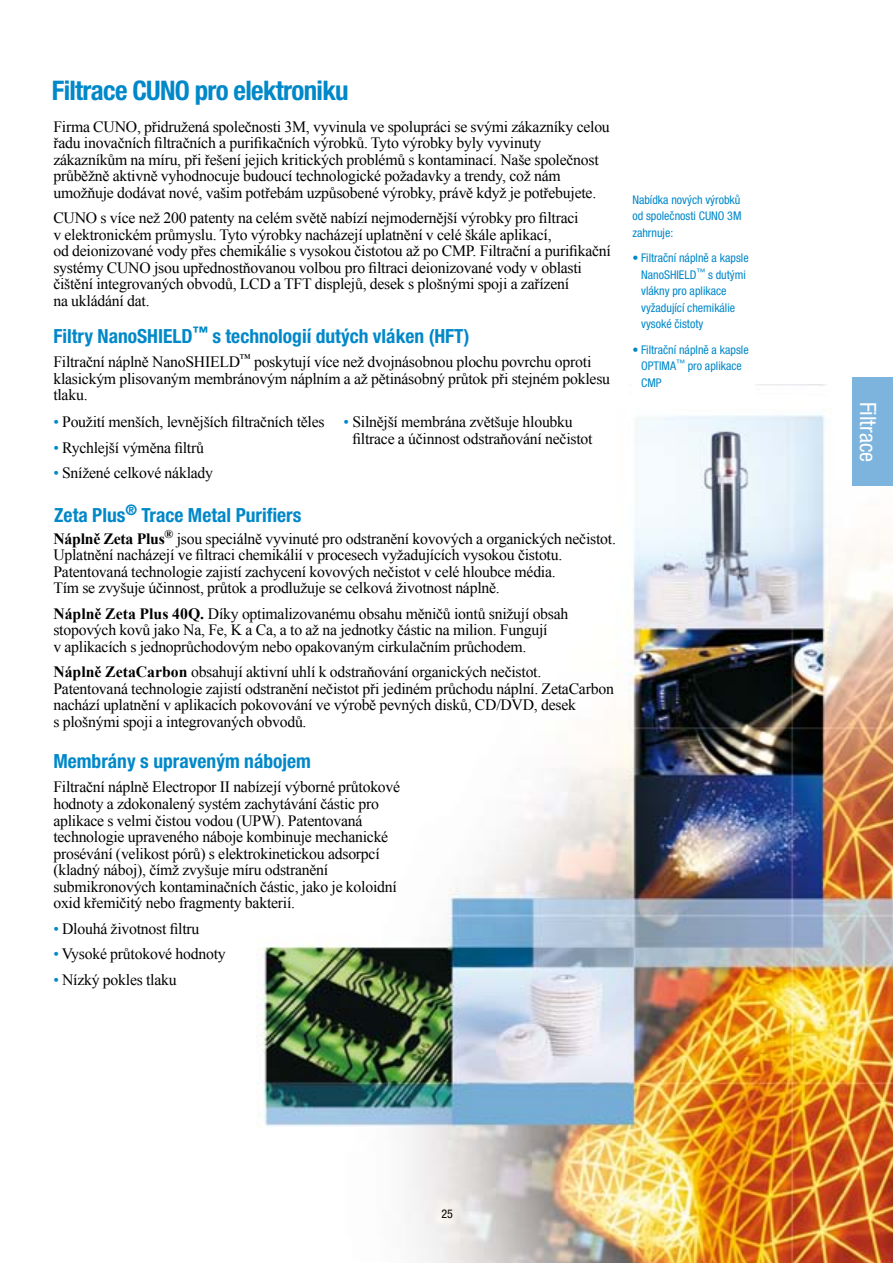
<style>
.page{position:relative;width:893px;height:1263px;background:#fff}
.page>*{position:absolute;margin:0;border:0;box-sizing:border-box;transform-origin:0 0}
.t1{font:700 condensed 27px "Helvetica Neue LT Pro";letter-spacing:-.025em;color:#0088c9}
.t2{font:condensed 22.5px "Helvetica Neue LT Pro";color:#fff}
.t3{font:700 condensed 19.5px "Helvetica Neue LT Pro";color:#0088c9}
.t4{font:15.75px/16.5px "Times New Roman";letter-spacing:-.015em;color:#000}
.t5{font:condensed 12px/16.5px "Helvetica Neue LT Pro";color:#0088c9}
.t6{font:condensed 12px "Helvetica Neue LT Pro";color:#000}
.s1{color:#0088c9}
.s2{font-weight:700}
</style>
<div class="page">
<img style="left:257px;top:385px;width:636px;height:878px">
<div style="left:853px;top:378px;width:40px;height:108px;background:#7db4de"></div>
<div style="left:53px;top:356px;width:563px;height:56px;background:#fff"></div>
<div style="left:53px;top:416px;width:563px;height:74px;background:#fff"></div>
<div style="left:632px;top:195px;width:123px;height:212px;background:#fff"></div>
<h1 class="t1" style="left:52px;top:74px;width:298px">Filtrace CUNO pro elektroniku</h1>
<p class="t4" style="left:53px;top:118px;width:558px">Firma CUNO, přidružená společnosti 3M, vyvinula ve spolupráci se svými zákazníky celou řadu inovačních filtračních a purifikačních výrobků. Tyto výrobky byly vyvinuty zákazníkům na míru, při řešení jejich kritických problémů s kontaminací. Naše společnost průběžně aktivně vyhodnocuje budoucí technologické požadavky a trendy, což nám umožňuje dodávat nové, vašim potřebám uzpůsobené výrobky, právě když je potřebujete.</p>
<p class="t4" style="left:53px;top:209px;width:559px">CUNO s více než 200 patenty na celém světě nabízí nejmodernější výrobky pro filtraci<br>v elektronickém průmyslu. Tyto výrobky nacházejí uplatnění v celé škále aplikací,<br>od deionizované vody přes chemikálie s vysokou čistotou až po CMP. Filtrační a purifikační systémy CUNO jsou upřednostňovanou volbou pro filtraci deionizované vody v oblasti čištění integrovaných obvodů, LCD a TFT displejů, desek s plošnými spoji a zařízení<br>na ukládání dat.</p>
<p class="t3" style="left:53px;top:325px;width:418px">Filtry NanoSHIELD<sup>™</sup> s technologií dutých vláken (HFT)</p>
<p class="t4" style="left:53px;top:353px;width:558px">Filtrační náplně NanoSHIELD<sup>™</sup> poskytují více než dvojnásobnou plochu povrchu oproti klasickým plisovaným membránovým náplním a až pětinásobný průtok při stejném poklesu tlaku.</p>
<p class="t4" style="left:53px;top:413px;width:273px"><span class="s1">•</span> Použití menších, levnějších filtračních těles</p>
<p class="t4" style="left:53px;top:439px;width:152px"><span class="s1">•</span> Rychlejší výměna filtrů</p>
<p class="t4" style="left:53px;top:464px;width:161px"><span class="s1">•</span> Snížené celkové náklady</p>
<p class="t4" style="left:352px;top:413px;width:242px;text-indent:-9px"><span class="s1">•</span> Silnější membrána zvětšuje hloubku filtrace a účinnost odstraňování nečistot</p>
<p class="t3" style="left:54px;top:503px;width:249px">Zeta Plus<sup>®</sup> Trace Metal Purifiers</p>
<p class="t4" style="left:53px;top:530px;width:564px"><span class="s2">Náplně Zeta Plus</span><sup>®</sup> jsou speciálně vyvinuté pro odstranění kovových a organických nečistot.<br>Uplatnění nacházejí ve filtraci chemikálií v procesech vyžadujících vysokou čistotu.<br>Patentovaná technologie zajistí zachycení kovových nečistot v celé hloubce média.<br>Tím se zvyšuje účinnost, průtok a prodlužuje se celková životnost náplně.</p>
<p class="t4" style="left:53px;top:605px;width:517px"><span class="s2">Náplně Zeta Plus 40Q.</span> Díky optimalizovanému obsahu měničů iontů snižují obsah stopových kovů jako Na, Fe, K a Ca, a to až na jednotky částic na milion. Fungují<br>v aplikacích s jednoprůchodovým nebo opakovaným cirkulačním průchodem.</p>
<p class="t4" style="left:53px;top:663px;width:562px"><span class="s2">Náplně ZetaCarbon</span> obsahují aktivní uhlí k odstraňování organických nečistot.<br>Patentovaná technologie zajistí odstranění nečistot při jediném průchodu náplní. ZetaCarbon nachází uplatnění v aplikacích pokovování ve výrobě pevných disků, CD/DVD, desek<br>s plošnými spoji a integrovaných obvodů.</p>
<p class="t3" style="left:53px;top:749px;width:259px">Membrány s upraveným nábojem</p>
<p class="t4" style="left:53px;top:779px;width:348px">Filtrační náplně Electropor II nabízejí výborné průtokové hodnoty a zdokonalený systém zachytávání částic pro aplikace s velmi čistou vodou (UPW). Patentovaná technologie upraveného náboje kombinuje mechanické prosévání (velikost pórů) s elektrokinetickou adsorpcí (kladný náboj), čímž zvyšuje míru odstranění submikronových kontaminačních částic, jako je koloidní oxid křemičitý nebo fragmenty bakterií.</p>
<p class="t4" style="left:53px;top:920px;width:148px"><span class="s1">•</span> Dlouhá životnost filtru</p>
<p class="t4" style="left:53px;top:945px;width:174px"><span class="s1">•</span> Vysoké průtokové hodnoty</p>
<p class="t4" style="left:53px;top:971px;width:125px"><span class="s1">•</span> Nízký pokles tlaku</p>
<p class="t5" style="left:632px;top:191px;width:111px;text-align:justify">Nabídka nových výrobků od společnosti CUNO 3M zahrnuje:</p>
<p class="t5" style="left:641px;top:250px;width:109px;text-indent:-9px">• Filtrační náplně a kapsle<br>NanoSHIELD<sup>™</sup> s dutými vlákny pro aplikace vyžadující chemikálie vysoké čistoty</p>
<p class="t5" style="left:641px;top:341px;width:109px;text-indent:-9px">• Filtrační náplně a kapsle<br>OPTIMA<sup>™</sup> pro aplikace<br>CMP</p>
<p class="t6" style="left:441px;top:1206px;width:13px">25</p>
<h2 class="t2" style="left:881px;top:402px;width:62px;rotate:90deg">Filtrace</h2>
</div>
